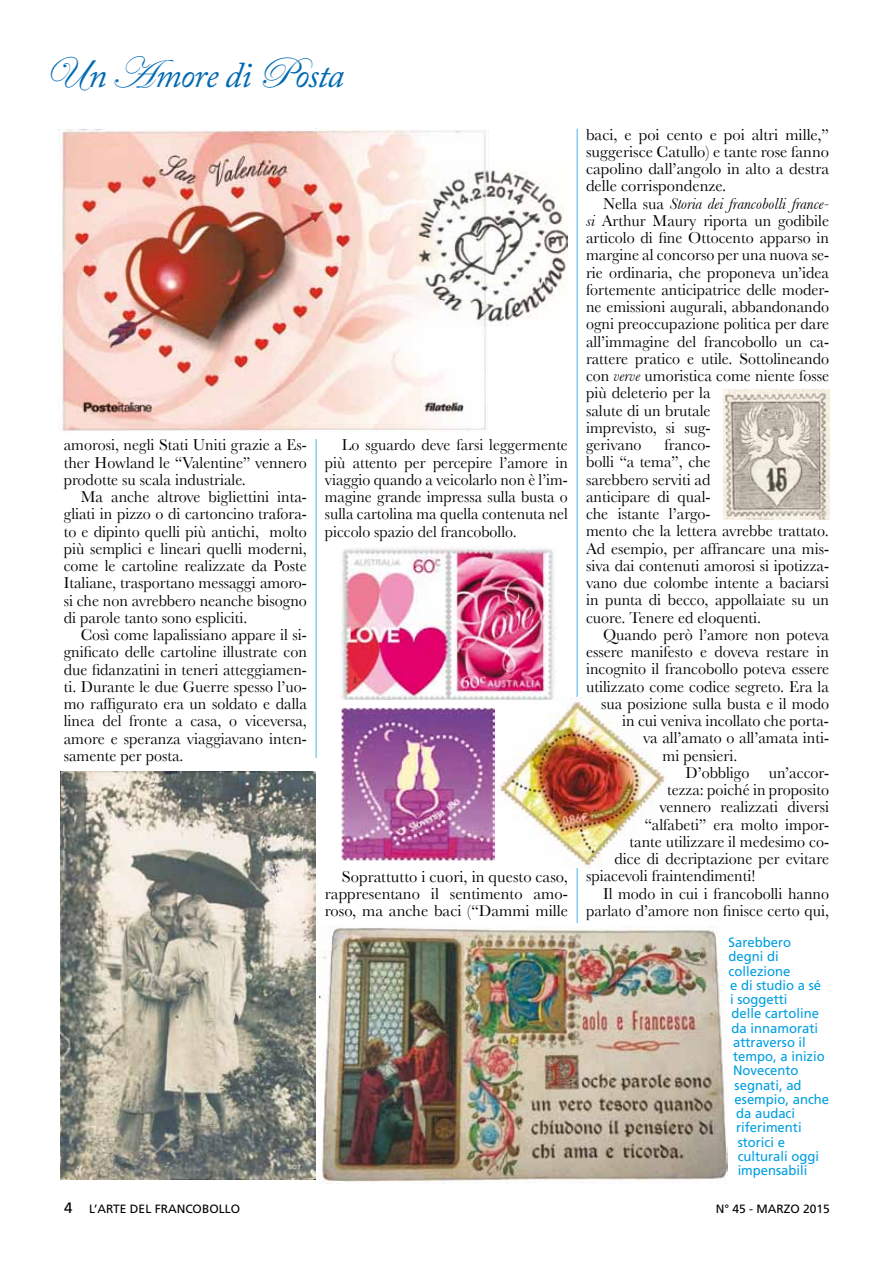
<style>
.page{position:relative;width:893px;height:1263px;background:#fff}
.page>*{position:absolute;margin:0;border:0;box-sizing:border-box;transform-origin:0 0}
.t1{font:italic 36px "Adobe Caslon Pro";letter-spacing:-.025em;color:#006ab3}
.t2{font:16.5px/17.2px "Baskerville";color:#000;text-align:justify}
.t3{font:16.5px/17.2px "Baskerville";color:#000;text-align:justify;scale:.96 1}
.t4{font:13.5px "Frutiger";color:#009ee0}
.t5{font:12px "Frutiger";color:#000}
.s1{font-family:"Edwardian Script ITC";font-style:normal;font-size:45px}
.s2{font-style:italic}
.s3{font-size:15px}
</style>
<div class="page">
<hr style="left:315px;top:129px;width:2px;height:1050px;background:#84d0f0">
<hr style="left:576px;top:129px;width:2px;height:1050px;background:#84d0f0">
<div style="left:537px;top:923px;width:79px;height:302px;background:#fff"></div>
<div style="left:276px;top:759px;width:79px;height:438px;background:#fff"></div>
<img style="left:497px;top:697px;width:169px;height:170px">
<img style="left:58px;top:130px;width:431px;height:303px">
<img style="left:417px;top:163px;width:150px;height:162px">
<img style="left:320px;top:926px;width:408px;height:257px">
<img style="left:60px;top:772px;width:255px;height:408px">
<img style="left:342px;top:707px;width:153px;height:154px">
<img style="left:723px;top:389px;width:106px;height:130px">
<img style="left:341px;top:547px;width:214px;height:153px">
<h1 class="t1" style="left:44px;top:54px;width:301px"><span class="s1">U</span>n <span class="s1">A</span>more di <span class="s1">P</span>osta</h1>
<p class="t2" style="left:64px;top:436px;width:245px">amorosi, negli Stati Uniti grazie a Es&shy;ther Howland le “Valentine” vennero prodotte su scala industriale.</p>
<p class="t2" style="left:64px;top:488px;width:245px;text-indent:17px">Ma anche altrove bigliettini inta&shy;gliati in pizzo o di cartoncino trafora&shy;to e dipinto quelli più antichi, molto più semplici e lineari quelli moderni, come le cartoline realizzate da Poste Italiane, trasportano messaggi amoro&shy;si che non avrebbero neanche bisogno di parole tanto sono espliciti.</p>
<p class="t2" style="left:64px;top:626px;width:245px;text-indent:17px">Così come lapalissiano appare il si&shy;gnificato delle cartoline illustrate con due fidanzatini in teneri atteggiamen&shy;ti. Durante le due Guerre spesso l’uo&shy;mo raffigurato era un soldato e dalla linea del fronte a casa, o viceversa, amore e speranza viaggiavano inten&shy;samente per posta.</p>
<p class="t3" style="left:325px;top:436px;width:255px;text-indent:17px">Lo sguardo deve farsi leggermente più attento per percepire l’amore in viaggio quando a veicolarlo non è l’im&shy;magine grande impressa sulla busta o sulla cartolina ma quella contenuta nel piccolo spazio del francobollo.</p>
<p class="t2" style="left:325px;top:867px;width:245px;text-indent:17px">Soprattutto i cuori, in questo caso, rappresentano il sentimento amo&shy;roso, ma anche baci (“Dammi mille</p>
<p class="t2" style="left:586px;top:126px;width:245px">baci, e poi cento e poi altri mille,” suggerisce Catullo) e tante rose fanno capolino dall’angolo in alto a destra delle corrispondenze.</p>
<p class="t2" style="left:586px;top:195px;width:245px;text-align:left;text-indent:17px">Nella sua <span class="s2">Storia dei francobolli france&shy;si</span> Arthur Maury riporta un godibile articolo di fine Ottocento apparso in margine al concorso per una nuova se&shy;rie ordinaria, che proponeva un’idea fortemente anticipatrice delle moder&shy;ne emissioni augurali, abbandonando ogni preoccupazione politica per dare all’immagine del francobollo un ca&shy;rattere pratico e utile. Sottolineando con <span class="s2">verve</span> umoristica come niente fosse più deleterio per la<br>salute di un brutale<br>imprevisto, si sug-<br>gerivano</p>
<p class="t2" style="left:586px;top:436px;width:244px;text-align:left;text-indent:78px">franco-<br>bolli “a tema”, che<br>sarebbero serviti ad<br>anticipare di qual-<br>che istante l’argo-<br>mento che la lettera avrebbe trattato.<br>Ad esempio, per affrancare una mis&shy;siva dai contenuti amorosi si ipotizza&shy;vano due colombe intente a baciarsi in punta di becco, appollaiate su un cuore. Tenere ed eloquenti.</p>
<p class="t2" style="left:603px;top:626px;width:228px">Quando però l’amore non poteva</p>
<p class="t2" style="left:586px;top:643px;width:244px">essere manifesto e doveva restare in</p>
<p class="t2" style="left:586px;top:660px;width:244px">incognito il francobollo poteva essere</p>
<p class="t2" style="left:586px;top:677px;width:244px">utilizzato come codice segreto. Era la</p>
<p class="t2" style="left:601px;top:695px;width:229px">sua posizione sulla busta e il modo</p>
<p class="t2" style="left:622px;top:712px;width:208px">in cui veniva incollato che porta-</p>
<p class="t2" style="left:643px;top:729px;width:188px">va all’amato o all’amata inti-</p>
<p class="t2" style="left:662px;top:746px;width:76px">mi pensieri.</p>
<p class="t2" style="left:685px;top:764px;width:145px">D’obbligo un’accor-</p>
<p class="t2" style="left:667px;top:781px;width:163px">tezza: poiché in proposito</p>
<p class="t2" style="left:659px;top:798px;width:171px">vennero realizzati diversi</p>
<p class="t2" style="left:644px;top:815px;width:186px">“alfabeti” era molto impor-</p>
<p class="t2" style="left:629px;top:833px;width:201px">tante utilizzare il medesimo co-</p>
<p class="t2" style="left:614px;top:850px;width:216px">dice di decriptazione per evitare</p>
<p class="t2" style="left:586px;top:867px;width:171px">spiacevoli fraintendimenti!</p>
<p class="t2" style="left:603px;top:884px;width:228px">Il modo in cui i francobolli hanno</p>
<p class="t2" style="left:586px;top:902px;width:244px">parlato d’amore non finisce certo qui,</p>
<p class="t4" style="left:729px;top:934px;width:64px">Sarebbero</p>
<p class="t4" style="left:729px;top:949px;width:52px">degni di</p>
<p class="t4" style="left:729px;top:963px;width:63px">collezione</p>
<p class="t4" style="left:730px;top:977px;width:92px">e di studio a sé</p>
<p class="t4" style="left:730px;top:991px;width:59px">i soggetti</p>
<p class="t4" style="left:732px;top:1006px;width:89px">delle cartoline</p>
<p class="t4" style="left:732px;top:1020px;width:88px">da innamorati</p>
<p class="t4" style="left:733px;top:1034px;width:74px">attraverso il</p>
<p class="t4" style="left:733px;top:1048px;width:93px">tempo, a inizio</p>
<p class="t4" style="left:733px;top:1063px;width:67px">Novecento</p>
<p class="t4" style="left:735px;top:1077px;width:68px">segnati, ad</p>
<p class="t4" style="left:735px;top:1091px;width:96px">esempio, anche</p>
<p class="t4" style="left:736px;top:1105px;width:60px">da audaci</p>
<p class="t4" style="left:736px;top:1120px;width:67px">riferimenti</p>
<p class="t4" style="left:738px;top:1134px;width:49px">storici e</p>
<p class="t4" style="left:738px;top:1148px;width:83px">culturali oggi</p>
<p class="t4" style="left:738px;top:1162px;width:71px">impensabili</p>
<p class="t5" style="left:64px;top:1202px;width:177px"><span class="s3">4</span> L’ARTE DEL FRANCOBOLLO</p>
<p class="t5" style="left:716px;top:1201px;width:116px">N° 45 - MARZO 2015</p>
</div>
